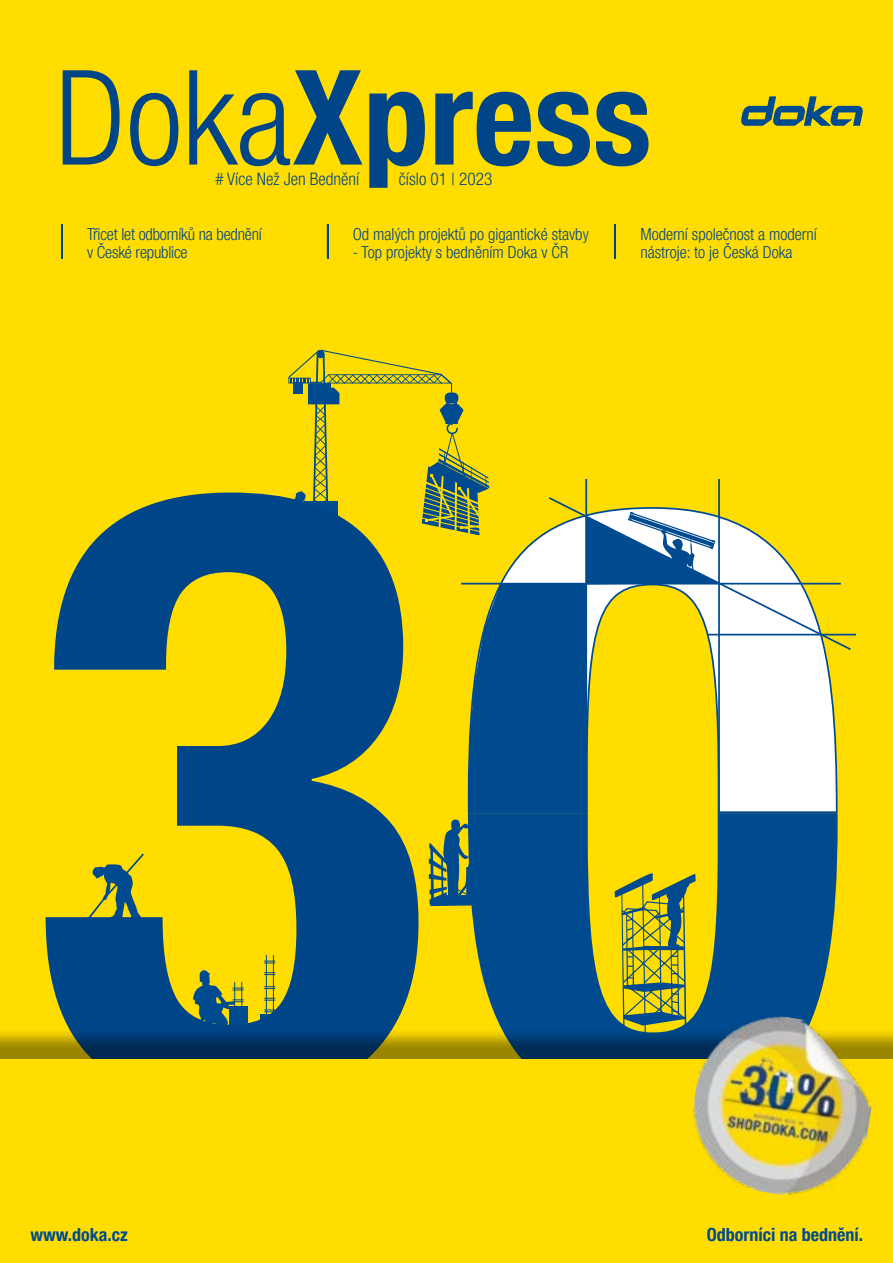
<style>
.page{position:relative;width:893px;height:1263px;background:#fd0}
.page>*{position:absolute;margin:0;border:0;box-sizing:border-box;transform-origin:0 0}
.t1{font:700 condensed 847.5px "Helvetica Neue LT Pro";color:#004588}
.t2{font:700 condensed 132px "Helvetica Neue LT Pro";color:#004588}
.t3{font:700 condensed 18px "Helvetica Neue LT Pro";color:#004a8f}
.t4{font:300 condensed 17.25px "Helvetica Neue LT Pro";color:#004588}
.t5{font:300 condensed 16.5px/18.5px "Helvetica Neue LT Pro";color:#004588}
.s1{font-weight:300}
</style>
<div class="page">
<svg style="left:741px;top:96px;width:122px;height:30px"></svg>
<hr style="left:61px;top:224px;width:2px;height:34px;background:#004588">
<hr style="left:327px;top:224px;width:1px;height:35px;background:#004588">
<hr style="left:614px;top:224px;width:1px;height:34px;background:#004588">
<svg style="left:429px;top:819px;width:39px;height:87px"></svg>
<svg style="left:468px;top:814px;width:370px;height:214px;fill:#004a8f"></svg>
<svg style="left:467px;top:582px;width:371px;height:232px;background:#f3f5ed"></svg>
<hr style="left:461px;top:583px;width:380px;height:1px;background:#004a8f">
<hr style="left:708px;top:634px;width:148px;height:1px;background:#004a8f">
<hr style="left:718px;top:479px;width:2px;height:334px;background:#004a8f">
<hr style="left:585px;top:479px;width:2px;height:334px;background:#004a8f">
<svg style="left:549px;top:495px;width:304px;height:157px"></svg>
<svg style="left:469px;top:516px;width:250px;height:296px"></svg>
<div style="left:766px;top:879px;width:50px;height:71px;background:#004a8f"></div>
<svg style="left:628px;top:512px;width:87px;height:68px;background:#7da3c5"></svg>
<svg style="left:615px;top:873px;width:81px;height:155px"></svg>
<div style="left:261px;top:1015px;width:18px;height:11px;background:#004a8f"></div>
<div style="left:229px;top:1006px;width:18px;height:20px;background:#004a8f"></div>
<hr style="left:273px;top:955px;width:1px;height:61px;background:#004a8f">
<hr style="left:266px;top:955px;width:1px;height:61px;background:#004a8f">
<svg style="left:264px;top:961px;width:11px;height:2px"></svg>
<svg style="left:264px;top:986px;width:11px;height:3px"></svg>
<svg style="left:264px;top:972px;width:11px;height:3px"></svg>
<svg style="left:264px;top:998px;width:11px;height:3px"></svg>
<svg style="left:264px;top:1009px;width:11px;height:3px"></svg>
<svg style="left:193px;top:970px;width:51px;height:58px"></svg>
<svg style="left:85px;top:853px;width:59px;height:69px"></svg>
<svg style="left:283px;top:349px;width:207px;height:216px"></svg>
<div style="left:0;top:1028px;width:893px;height:180px;background:#000;opacity:.4"></div>
<div style="left:0;top:1059px;width:893px;height:157px;background:#fd0"></div>
<img style="left:682px;top:1005px;width:201px;height:191px">
<h2 class="t2" style="left:55px;top:39px;width:598px"><span class="s1">Doka</span>Xpress</h2>
<p class="t4" style="left:216px;top:168px;width:145px"># Více Než Jen Bednění</p>
<p class="t4" style="left:399px;top:168px;width:95px">číslo 01 | 2023</p>
<p class="t5" style="left:87px;top:224px;width:176px">Třicet let odborníků na bednění v České republice</p>
<p class="t5" style="left:353px;top:224px;width:237px">Od malých projektů po gigantické stavby</p>
<p class="t5" style="left:353px;top:243px;width:217px">- Top projekty s bedněním Doka v ČR</p>
<p class="t5" style="left:640px;top:224px;width:178px">Moderní společnost a moderní nástroje: to je Česká Doka</p>
<h1 class="t1" style="left:29px;top:284px;width:408px">3</h1>
<p class="t3" style="left:31px;top:1224px;width:99px">www.doka.cz</p>
<p class="t3" style="left:707px;top:1224px;width:158px">Odborníci na bednění.</p>
</div>
